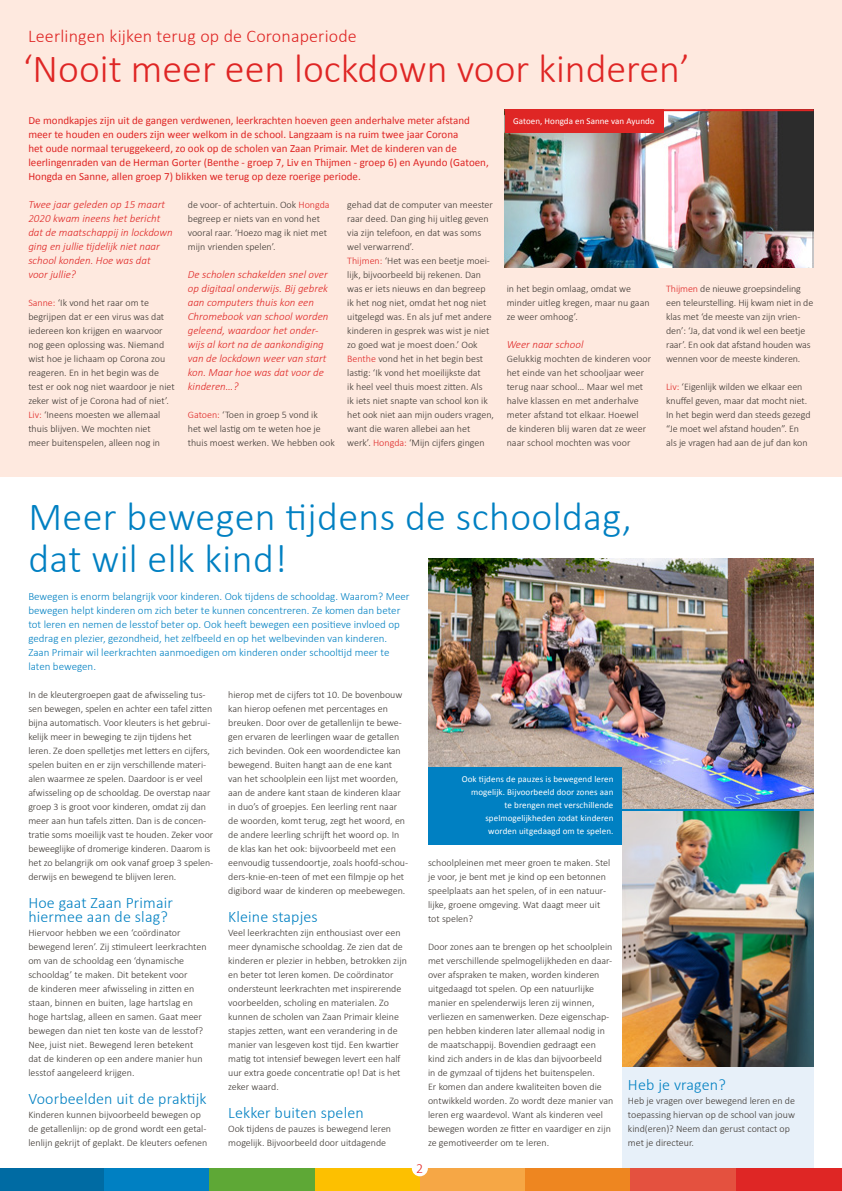
<style>
.page{position:relative;width:842px;height:1191px;background:#fff}
.page>*{position:absolute;margin:0;border:0;box-sizing:border-box;transform-origin:0 0}
.t1{font:300 40px/42px "Calibri";letter-spacing:.01em;color:#0080c2}
.subkop{font:300 40px "Calibri";color:#df2625}
.chapeau{font:300 18px "Calibri";letter-spacing:.01em;color:#df2625}
.subkop-2{font:300 16px/14px "Calibri";letter-spacing:.01em;color:#0080c2}
.t2{font:300 14px "Calibri";color:#df2625}
.intro{font:11px/14px "Calibri";color:#df2625}
.sub_sub{font:italic 300 11px/14px "Calibri";color:#df2625}
.intro-2{font:300 11px/14px "Calibri";color:#0080c2}
.plat{font:300 10px/14px "Calibri";color:#3d3732}
.diap{font:9px/13px "Calibri";letter-spacing:.01em;color:#fff;text-align:right}
.s1{color:#df2625}
</style>
<div class="page">
<div style="left:622px;top:920px;width:192px;height:261px;background:#e7f0f9"></div>
<img style="left:622px;top:811px;width:192px;height:255px">
<div style="left:0;top:0;width:842px;height:476px;background:#fee9df"></div>
<img style="left:428px;top:558px;width:386px;height:251px">
<hr style="left:428px;top:809px;width:386px;height:2px;background:#0080c2">
<div style="left:428px;top:767px;width:194px;height:78px;background:#0080c2"></div>
<img style="left:505px;top:111px;width:308px;height:157px">
<div style="left:505px;top:109px;width:158px;height:24px;background:#df2625"></div>
<hr style="left:505px;top:109px;width:309px;height:2px;background:#df2625">
<div style="left:0;top:1168px;width:104px;height:23px;background:#006ba3"></div>
<div style="left:104px;top:1168px;width:105px;height:23px;background:#0080c2"></div>
<div style="left:420px;top:1168px;width:105px;height:23px;background:#f6a745"></div>
<div style="left:314px;top:1168px;width:106px;height:23px;background:#fdc000"></div>
<div style="left:525px;top:1168px;width:105px;height:23px;background:#ee8620"></div>
<div style="left:736px;top:1168px;width:106px;height:23px;background:#df2625"></div>
<div style="left:630px;top:1168px;width:106px;height:23px;background:#e4513f"></div>
<div style="left:209px;top:1168px;width:105px;height:23px;background:#5ea836"></div>
<div style="left:412px;top:1160px;width:16px;height:16px;background:#fff;border-radius:50%"></div>
<p class="chapeau" style="left:28px;top:25px;width:330px">Leerlingen kijken terug op de Coronaperiode</p>
<p class="subkop" style="left:23px;top:44px;width:668px">‘Nooit meer een lockdown voor kinderen’</p>
<p class="diap" style="left:513px;top:115px;width:143px">Gatoen, Hongda en Sanne van Ayundo</p>
<p class="intro" style="left:28px;top:113px;width:462px">De mondkapjes zijn uit de gangen verdwenen, leerkrachten hoeven geen anderhalve meter afstand meer te houden en ouders zijn weer welkom in de school. Langzaam is na ruim twee jaar Corona<br>het oude normaal teruggekeerd, zo ook op de scholen van Zaan Primair. Met de kinderen van de leerlingenraden van de Herman Gorter (Benthe - groep 7, Liv en Thijmen - groep 6) en Ayundo (Gatoen, Hongda en Sanne, allen groep 7) blikken we terug op deze roerige periode.</p>
<p class="sub_sub" style="left:28px;top:197px;width:146px">Twee jaar geleden op 15 maart<br>2020 kwam ineens het bericht dat de maatschappij in lockdown ging en jullie tijdelijk niet naar school konden. Hoe was dat voor jullie?</p>
<p class="plat" style="left:28px;top:295px;width:148px"><span class="s1">Sanne:</span> ‘Ik vond het raar om te begrijpen dat er een virus was dat iedereen kon krijgen en waarvoor nog geen oplossing was. Niemand wist hoe je lichaam op Corona zou reageren. En in het begin was de test er ook nog niet waardoor je niet zeker wist of je Corona had of niet’.<br><span class="s1">Liv:</span> ‘Ineens moesten we allemaal thuis blijven. We mochten niet<br>meer buitenspelen, alleen nog in</p>
<p class="plat" style="left:188px;top:197px;width:143px">de voor- of achtertuin. Ook <span class="s1">Hongda </span>begreep er niets van en vond het vooral raar. ‘Hoezo mag ik niet met mijn vrienden spelen’.</p>
<p class="sub_sub" style="left:188px;top:267px;width:142px">De scholen schakelden snel over op digitaal onderwijs. Bij gebrek aan computers thuis kon een<br>Chromebook van school worden geleend, waardoor het onder&shy;wijs al kort na de aankondiging van de lockdown weer van start kon. Maar hoe was dat voor de kinderen…?</p>
<p class="plat" style="left:188px;top:407px;width:148px"><span class="s1">Gatoen:</span> ‘Toen in groep 5 vond ik<br>het wel lastig om te weten hoe je thuis moest werken. We hebben ook</p>
<p class="plat" style="left:347px;top:197px;width:147px">gehad dat de computer van meester raar deed. Dan ging hij uitleg geven via zijn telefoon, en dat was soms wel verwarrend’.</p>
<p class="plat" style="left:347px;top:253px;width:148px"><span class="s1">Thijmen:</span> ‘Het was een beetje moei&shy;lijk, bijvoorbeeld bij rekenen. Dan was er iets nieuws en dan begreep ik het nog niet, omdat het nog niet uitgelegd was. En als juf met andere kinderen in gesprek was wist je niet zo goed wat je moest doen.’ Ook <span class="s1">Benthe</span> vond het in het begin best lastig: ‘Ik vond het moeilijkste dat<br>ik heel veel thuis moest zitten. Als<br>ik iets niet snapte van school kon ik het ook niet aan mijn ouders vragen, want die waren allebei aan het werk’. <span class="s1">Hongda:</span> ‘Mijn cijfers gingen</p>
<p class="plat" style="left:507px;top:281px;width:144px">in het begin omlaag, omdat we minder uitleg kregen, maar nu gaan ze weer omhoog’.</p>
<p class="sub_sub" style="left:507px;top:337px;width:78px">Weer naar school</p>
<p class="plat" style="left:507px;top:351px;width:146px">Gelukkig mochten de kinderen voor het einde van het schooljaar weer terug naar school… Maar wel met halve klassen en met anderhalve meter afstand tot elkaar. Hoewel de kinderen blij waren dat ze weer naar school mochten was voor</p>
<p class="plat" style="left:666px;top:281px;width:149px"><span class="s1">Thijmen</span> de nieuwe groepsindeling een teleurstelling. Hij kwam niet in de klas met ‘de meeste van zijn vrien&shy;den’: ‘Ja, dat vond ik wel een beetje raar’. En ook dat afstand houden was wennen voor de meeste kinderen.</p>
<p class="plat" style="left:666px;top:379px;width:146px"><span class="s1">Liv:</span> ‘Eigenlijk wilden we elkaar een knuffel geven, maar dat mocht niet.<br>In het begin werd dan steeds gezegd “Je moet wel afstand houden”. En als je vragen had aan de juf dan kon</p>
<h1 class="t1" style="left:28px;top:495px;width:605px">Meer bewegen tijdens de schooldag, dat wil elk kind!</h1>
<p class="intro-2" style="left:28px;top:589px;width:383px">Bewegen is enorm belangrijk voor kinderen. Ook tijdens de schooldag. Waarom? Meer bewegen helpt kinderen om zich beter te kunnen concentreren. Ze komen dan beter tot leren en nemen de lesstof beter op. Ook heeft bewegen een positieve invloed op gedrag en plezier, gezondheid, het zelfbeeld en op het welbevinden van kinderen.<br>Zaan Primair wil leerkrachten aanmoedigen om kinderen onder schooltijd meer te laten bewegen.</p>
<p class="plat" style="left:28px;top:687px;width:186px">In de kleutergroepen gaat de afwisseling tus&shy;sen bewegen, spelen en achter een tafel zitten bijna automatisch. Voor kleuters is het gebrui&shy;kelijk meer in beweging te zijn tijdens het leren. Ze doen spelletjes met letters en cijfers, spelen buiten en er zijn verschillende materi&shy;alen waarmee ze spelen. Daardoor is er veel afwisseling op de schooldag. De overstap naar groep 3 is groot voor kinderen, omdat zij dan meer aan hun tafels zitten. Dan is de concen&shy;tratie soms moeilijk vast te houden. Zeker voor beweeglijke of dromerige kinderen. Daarom is het zo belangrijk om ook vanaf groep 3 spelen&shy;derwijs en bewegend te blijven leren.</p>
<p class="subkop-2" style="left:28px;top:895px;width:146px">Hoe gaat Zaan Primair hiermee aan de slag?</p>
<p class="plat" style="left:28px;top:925px;width:180px">Hiervoor hebben we een ‘coördinator bewegend leren’. Zij stimuleert leerkrachten om van de schooldag een ‘dynamische schooldag’ te maken. Dit betekent voor<br>de kinderen meer afwisseling in zitten en staan, binnen en buiten, lage hartslag en hoge hartslag, alleen en samen. Gaat meer bewegen dan niet ten koste van de lesstof?<br>Nee, juist niet. Bewegend leren betekent dat de kinderen op een andere manier hun lesstof aangeleerd krijgen.</p>
<p class="subkop-2" style="left:28px;top:1091px;width:180px">Voorbeelden uit de praktijk</p>
<p class="plat" style="left:28px;top:1107px;width:181px">Kinderen kunnen bijvoorbeeld bewegen op de getallenlijn: op de grond wordt een getal&shy;lenlijn gekrijt of geplakt. De kleuters oefenen</p>
<p class="plat" style="left:228px;top:687px;width:181px">hierop met de cijfers tot 10. De bovenbouw kan hierop oefenen met percentages en breuken. Door over de getallenlijn te bewe&shy;gen ervaren de leerlingen waar de getallen zich bevinden. Ook een woordendictee kan bewegend. Buiten hangt aan de ene kant van het schoolplein een lijst met woorden, aan de andere kant staan de kinderen klaar in duo’s of groepjes. Een leerling rent naar de woorden, komt terug, zegt het woord, en de andere leerling schrijft het woord op. In de klas kan het ook: bijvoorbeeld met een eenvoudig tussendoortje, zoals hoofd-schou&shy;ders-knie-en-teen of met een filmpje op het digibord waar de kinderen op meebewegen.</p>
<p class="subkop-2" style="left:228px;top:909px;width:91px">Kleine stapjes</p>
<p class="plat" style="left:228px;top:925px;width:180px">Veel leerkrachten zijn enthousiast over een meer dynamische schooldag. Ze zien dat de kinderen er plezier in hebben, betrokken zijn en beter tot leren komen. De coördinator ondersteunt leerkrachten met inspirerende voorbeelden, scholing en materialen. Zo kunnen de scholen van Zaan Primair kleine stapjes zetten, want een verandering in de manier van lesgeven kost tijd. Een kwartier matig tot intensief bewegen levert een half uur extra goede concentratie op! Dat is het zeker waard.</p>
<p class="subkop-2" style="left:228px;top:1105px;width:137px">Lekker buiten spelen</p>
<p class="plat" style="left:228px;top:1121px;width:164px">Ook tijdens de pauzes is bewegend leren mogelijk. Bijvoorbeeld door uitdagende</p>
<p class="diap" style="left:462px;top:773px;width:153px">Ook tijdens de pauzes is bewegend leren mogelijk. Bijvoorbeeld door zones aan te brengen met verschillende spelmogelijkheden zodat kinderen worden uitgedaagd om te spelen.</p>
<p class="plat" style="left:428px;top:855px;width:184px">schoolpleinen met meer groen te maken. Stel je voor, je bent met je kind op een betonnen speelplaats aan het spelen, of in een natuur&shy;lijke, groene omgeving. Wat daagt meer uit tot spelen?</p>
<p class="plat" style="left:428px;top:939px;width:187px">Door zones aan te brengen op het schoolplein met verschillende spelmogelijkheden en daar&shy;over afspraken te maken, worden kinderen uitgedaagd tot spelen. Op een natuurlijke manier en spelenderwijs leren zij winnen, verliezen en samenwerken. Deze eigenschap&shy;pen hebben kinderen later allemaal nodig in de maatschappij. Bovendien gedraagt een kind zich anders in de klas dan bijvoorbeeld<br>in de gymzaal of tijdens het buitenspelen.<br>Er komen dan andere kwaliteiten boven die ontwikkeld worden. Zo wordt deze manier van leren erg waardevol. Want als kinderen veel bewegen worden ze fitter en vaardiger en zijn ze gemotiveerder om te leren.</p>
<p class="t2" style="left:416px;top:1160px;width:9px">2</p>
<p class="subkop-2" style="left:628px;top:1077px;width:99px">Heb je vragen?</p>
<p class="plat" style="left:628px;top:1093px;width:169px">Heb je vragen over bewegend leren en de toepassing hiervan op de school van jouw kind(eren)? Neem dan gerust contact op met je directeur.</p>
</div>
